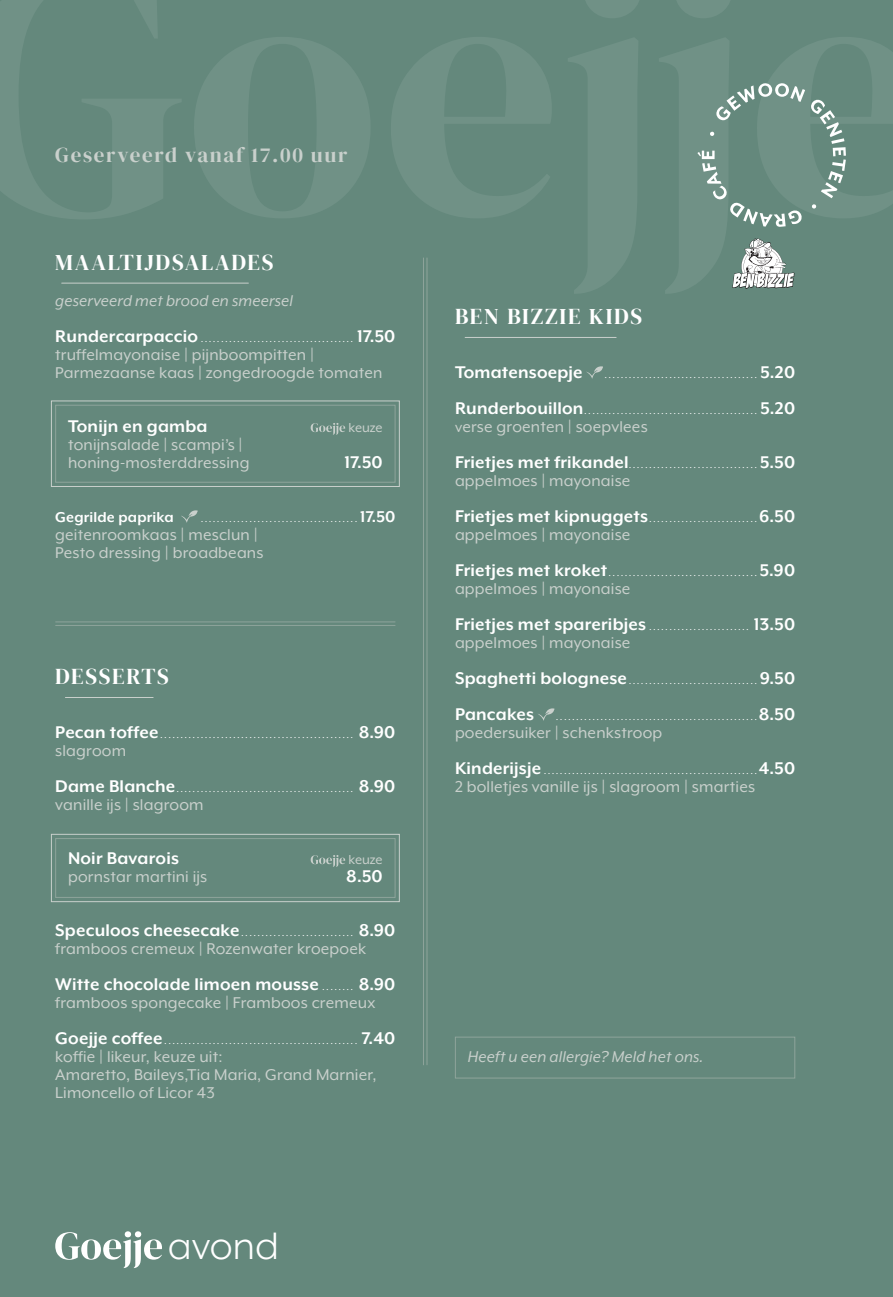
<style>
.page{position:relative;width:893px;height:1297px;background:#64887c}
.page>*{position:absolute;margin:0;border:0;box-sizing:border-box;transform-origin:0 0}
.t1{font:43.95px "Mr Eaves XL Mod OT";color:#fff}
.Koppen{font:22.5px "DM Serif Display";letter-spacing:.08em;color:#fff}
.Koppen-2{font:21px "DM Serif Display";letter-spacing:.08em;color:#c9d0cc}
.Gerechten{font:700 19.5px "Mr Eaves XL Mod OT";letter-spacing:.01em;color:#fff}
.Omschrijving{font:700 19.5px "Mr Eaves XL Mod OT";color:#fff}
.Omschrijving-2{font:18px/18px "Mr Eaves XL Mod OT";letter-spacing:.01em;color:#c9d0cc}
.Omschrijving-3{font:italic 18px "Mr Eaves XL Mod OT";letter-spacing:.01em;color:#c9d0cc}
.Gerechten-2{font:18px/18px "Mr Eaves XL Mod OT";letter-spacing:.01em;color:#c9d0cc}
.Gerechten-3{font:700 18px "Mr Eaves XL Mod OT";color:#fff}
.Gerechten-4{font:700 16.5px "Mr Eaves XL Mod OT";letter-spacing:.01em;color:#fff}
.t2{font:15px "Mr Eaves XL Mod OT";letter-spacing:-.005em;color:#c9d0cc}
.Gerechten-5{font:6.75px "DM Serif Display";color:#fff}
.s1{font-size:16.5px}
</style>
<div class="page">
<svg style="left:0;top:0;width:181px;height:219px"></svg>
<svg style="left:194px;top:37px;width:176px;height:181px"></svg>
<svg style="left:391px;top:37px;width:160px;height:181px"></svg>
<svg style="left:568px;top:0;width:71px;height:293px"></svg>
<hr style="left:62px;top:283px;width:186px;height:1px;background:#c9d0cc">
<svg style="left:181px;top:510px;width:17px;height:13px"></svg>
<hr style="left:56px;top:621px;width:339px;height:1px;background:#8ea49b">
<hr style="left:56px;top:625px;width:339px;height:1px;background:#8ea49b">
<hr style="left:65px;top:697px;width:88px;height:1px;background:#c9d0cc">
<hr style="left:465px;top:337px;width:151px;height:1px;background:#c9d0cc">
<svg style="left:586px;top:366px;width:17px;height:13px"></svg>
<svg style="left:538px;top:708px;width:16px;height:13px"></svg>
<svg style="left:51px;top:400px;width:349px;height:87px"></svg>
<hr style="left:427px;top:258px;width:1px;height:807px;background:#8ea49b">
<hr style="left:423px;top:258px;width:1px;height:807px;background:#8ea49b">
<svg style="left:55px;top:1231px;width:107px;height:37px"></svg>
<svg style="left:455px;top:1036px;width:340px;height:43px"></svg>
<svg style="left:659px;top:0;width:234px;height:293px"></svg>
<svg style="left:51px;top:833px;width:349px;height:69px"></svg>
<p class="Koppen-2" style="left:55px;top:143px;width:294px">Geserveerd vanaf 17.00 uur</p>
<p class="Koppen" style="left:55px;top:249px;width:220px">MAALTIJDSALADES</p>
<p class="Omschrijving-3" style="left:55px;top:291px;width:239px">geserveerd met brood en smeersel</p>
<p class="Gerechten" style="left:55px;top:325px;width:144px">Rundercarpaccio</p>
<p class="Gerechten-5" style="left:201px;top:336px;width:153px">......................................</p>
<p class="Gerechten" style="left:357px;top:325px;width:40px">17.50</p>
<p class="Omschrijving-2" style="left:55px;top:346px;width:329px">truffelmayonaise | pijnboompitten |<br>Parmezaanse kaas | zongedroogde tomaten</p>
<p class="Gerechten" style="left:68px;top:415px;width:141px">Tonijn en gamba</p>
<p class="t2" style="left:349px;top:419px;width:36px">keuze</p>
<p class="Gerechten-2" style="left:68px;top:436px;width:183px">tonijnsalade | scampi’s | honing-mosterddressing</p>
<p class="Gerechten" style="left:344px;top:451px;width:40px">17.50</p>
<p class="Gerechten-4" style="left:55px;top:508px;width:120px">Gegrilde paprika</p>
<p class="Gerechten-5" style="left:201px;top:516px;width:157px">.......................................</p>
<p class="Gerechten-3" style="left:360px;top:507px;width:37px">17.50</p>
<p class="Omschrijving-2" style="left:55px;top:526px;width:204px">geitenroomkaas | mesclun |</p>
<p class="Omschrijving-2" style="left:55px;top:544px;width:210px">Pesto dressing | broadbeans</p>
<p class="Koppen" style="left:55px;top:663px;width:115px">DESSERTS</p>
<p class="Gerechten" style="left:55px;top:721px;width:105px">Pecan toffee</p>
<p class="Gerechten-5" style="left:161px;top:732px;width:194px">................................................</p>
<p class="Gerechten" style="left:359px;top:721px;width:38px">8.90</p>
<p class="Omschrijving-2" style="left:55px;top:742px;width:72px">slagroom</p>
<p class="Gerechten" style="left:55px;top:775px;width:122px">Dame Blanche</p>
<p class="Gerechten-5" style="left:177px;top:786px;width:178px">............................................</p>
<p class="Gerechten" style="left:359px;top:775px;width:38px">8.90</p>
<p class="Omschrijving-2" style="left:55px;top:796px;width:150px">vanille ijs | slagroom</p>
<p class="Gerechten" style="left:68px;top:847px;width:112px">Noir Bavarois</p>
<p class="t2" style="left:349px;top:851px;width:36px">keuze</p>
<p class="Omschrijving-2" style="left:68px;top:868px;width:141px">pornstar martini ijs</p>
<p class="Omschrijving" style="left:346px;top:865px;width:38px">8.50</p>
<p class="Gerechten" style="left:55px;top:919px;width:186px">Speculoos cheesecake</p>
<p class="Gerechten-5" style="left:242px;top:930px;width:113px">............................</p>
<p class="Gerechten" style="left:359px;top:919px;width:38px">8.90</p>
<p class="Omschrijving-2" style="left:55px;top:940px;width:312px">framboos cremeux | Rozenwater kroepoek</p>
<p class="Gerechten" style="left:55px;top:973px;width:265px">Witte chocolade limoen mousse</p>
<p class="Gerechten-5" style="left:323px;top:984px;width:32px">........</p>
<p class="Gerechten" style="left:359px;top:973px;width:38px">8.90</p>
<p class="Omschrijving-2" style="left:55px;top:994px;width:321px">framboos spongecake | Framboos cremeux</p>
<p class="Gerechten" style="left:55px;top:1027px;width:109px">Goejje coffee</p>
<p class="Gerechten-5" style="left:165px;top:1038px;width:194px">................................................</p>
<p class="Gerechten" style="left:362px;top:1027px;width:35px">7.40</p>
<p class="Omschrijving-2" style="left:55px;top:1048px;width:169px">koffie | likeur, keuze uit:</p>
<p class="Omschrijving-2" style="left:55px;top:1066px;width:323px">Amaretto, Baileys,Tia Maria, Grand Marnier,<br>Limoncello of Licor 43</p>
<p class="t1" style="left:168px;top:1222px;width:113px">avond</p>
<p class="Koppen" style="left:455px;top:303px;width:189px">BEN BIZZIE KIDS</p>
<p class="Gerechten" style="left:455px;top:361px;width:129px">Tomatensoepje</p>
<p class="Gerechten-5" style="left:605px;top:372px;width:153px">......................................</p>
<p class="Gerechten" style="left:760px;top:361px;width:36px">5.20</p>
<p class="Gerechten" style="left:455px;top:397px;width:130px">Runderbouillon</p>
<p class="Gerechten-5" style="left:585px;top:408px;width:174px">...........................................</p>
<p class="Gerechten" style="left:760px;top:397px;width:36px">5.20</p>
<p class="Omschrijving-2" style="left:455px;top:418px;width:194px"><span class="s1">v</span>erse groenten | soepvlees</p>
<p class="Gerechten" style="left:455px;top:451px;width:175px">Frietjes met frikandel</p>
<p class="Gerechten-5" style="left:629px;top:462px;width:129px">................................</p>
<p class="Gerechten" style="left:760px;top:451px;width:37px">5.50</p>
<p class="Omschrijving-2" style="left:455px;top:472px;width:177px">appelmoes | mayonaise</p>
<p class="Gerechten" style="left:455px;top:505px;width:194px">Frietjes met kipnuggets</p>
<p class="Gerechten-5" style="left:649px;top:516px;width:109px">...........................</p>
<p class="Gerechten" style="left:759px;top:505px;width:38px">6.50</p>
<p class="Omschrijving-2" style="left:455px;top:526px;width:177px">appelmoes | mayonaise</p>
<p class="Gerechten" style="left:455px;top:559px;width:154px">Frietjes met kroket</p>
<p class="Gerechten-5" style="left:609px;top:570px;width:149px">.....................................</p>
<p class="Gerechten" style="left:760px;top:559px;width:37px">5.90</p>
<p class="Omschrijving-2" style="left:455px;top:580px;width:177px">appelmoes | mayonaise</p>
<p class="Gerechten" style="left:455px;top:613px;width:193px">Frietjes met spareribjes</p>
<p class="Gerechten-5" style="left:649px;top:624px;width:101px">.........................</p>
<p class="Gerechten" style="left:754px;top:613px;width:43px">13.50</p>
<p class="Omschrijving-2" style="left:455px;top:634px;width:177px">appelmoes | mayonaise</p>
<p class="Gerechten" style="left:455px;top:667px;width:173px">Spaghetti bolognese</p>
<p class="Gerechten-5" style="left:629px;top:678px;width:129px">................................</p>
<p class="Gerechten" style="left:760px;top:667px;width:37px">9.50</p>
<p class="Gerechten" style="left:455px;top:703px;width:81px">Pancakes</p>
<p class="Gerechten-5" style="left:556px;top:714px;width:202px">..................................................</p>
<p class="Gerechten" style="left:759px;top:703px;width:38px">8.50</p>
<p class="Omschrijving-2" style="left:455px;top:724px;width:209px">poedersuiker | schenkstroop</p>
<p class="Gerechten" style="left:455px;top:757px;width:88px">Kinderijsje</p>
<p class="Gerechten-5" style="left:544px;top:768px;width:214px">.....................................................</p>
<p class="Gerechten" style="left:759px;top:757px;width:38px">4.50</p>
<p class="Omschrijving-2" style="left:455px;top:778px;width:302px">2 bolletjes vanille ijs | slagroom | smarties</p>
<p class="Omschrijving-3" style="left:468px;top:1047px;width:237px">Heeft u een allergie? Meld het ons.</p>
</div>
